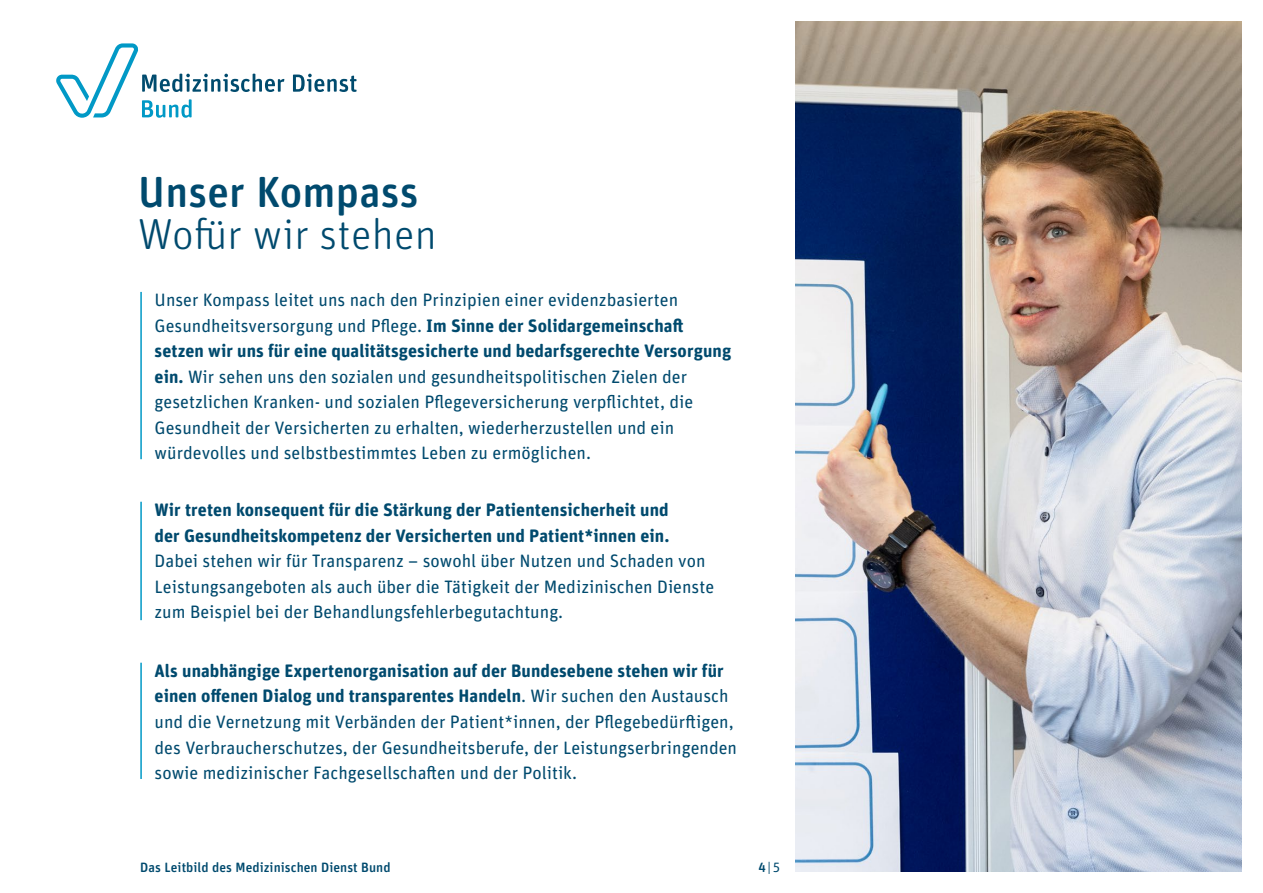
<style>
.page{position:relative;width:1263px;height:893px;background:#fff}
.page>*{position:absolute;margin:0;border:0;box-sizing:border-box;transform-origin:0 0}
.t1{font:300 43.5px "Unit Rounded Pro";letter-spacing:.005em;color:#004a6e}
.t2{font:500 43.5px "Unit Rounded Pro";letter-spacing:.005em;color:#004a6e}
.t3{font:18px/25.5px "Unit Rounded Pro";color:#004a6e}
.t4{font:700 18px/25.5px "Unit Rounded Pro";letter-spacing:.005em;color:#004a6e}
.t5{font:500 13.5px "Unit Rounded Pro";letter-spacing:.005em;color:#004a6e}
.t6{font:13.5px "Unit Rounded Pro";color:#004a6e}
.s1{font-weight:700}
.s2{font-weight:500}
</style>
<div class="page">
<hr style="left:140px;top:292px;width:2px;height:167px;background:#0099c6">
<hr style="left:140px;top:502px;width:2px;height:118px;background:#0099c6">
<hr style="left:140px;top:663px;width:2px;height:116px;background:#0099c6">
<svg style="left:293px;top:74px;width:64px;height:18px"></svg>
<svg style="left:56px;top:43px;width:228px;height:75px"></svg>
<img style="left:795px;top:21px;width:447px;height:851px">
<h1 class="t2" style="left:138px;top:162px;width:282px">Unser Kompass</h1>
<h1 class="t1" style="left:138px;top:207px;width:300px">Wofür wir stehen</h1>
<p class="t3" style="left:155px;top:286px;width:578px">Unser Kompass leitet uns nach den Prinzipien einer evidenzbasierten Gesundheitsversorgung und Pflege. <span class="s1">Im Sinne der Solidargemeinschaft setzen wir uns für eine qualitätsgesicherte und bedarfsgerechte Versorgung ein.</span> Wir sehen uns den sozialen und gesundheitspolitischen Zielen der gesetzlichen Kranken- und sozialen Pflegeversicherung verpflichtet, die Gesundheit der Versicherten zu erhalten, wiederherzustellen und ein würdevolles und selbstbestimmtes Leben zu ermöglichen.</p>
<p class="t4" style="left:155px;top:496px;width:516px">Wir treten konsequent für die Stärkung der Patientensicherheit und der Gesundheitskompetenz der Versicherten und Patient*innen ein.</p>
<p class="t3" style="left:155px;top:547px;width:561px">Dabei stehen wir für Transparenz – sowohl über Nutzen und Schaden von<br>Leistungsangeboten als auch über die Tätigkeit der Medizinischen Dienste zum Beispiel bei der Behandlungsfehlerbegutachtung.</p>
<p class="t3" style="left:155px;top:657px;width:584px"><span class="s1">Als unabhängige Expertenorganisation auf der Bundesebene stehen wir für einen offenen Dialog und transparentes Handeln</span>. Wir suchen den Austausch und die Vernetzung mit Verbänden der Patient*innen, der Pflegebedürftigen, des Verbraucherschutzes, der Gesundheitsberufe, der Leistungserbringenden sowie medizinischer Fachgesellschaften und der Politik.</p>
<p class="t5" style="left:140px;top:857px;width:252px">Das Leitbild des Medizinischen Dienst Bund</p>
<p class="t6" style="left:758px;top:858px;width:24px"><span class="s2">4</span>|5</p>
</div>
